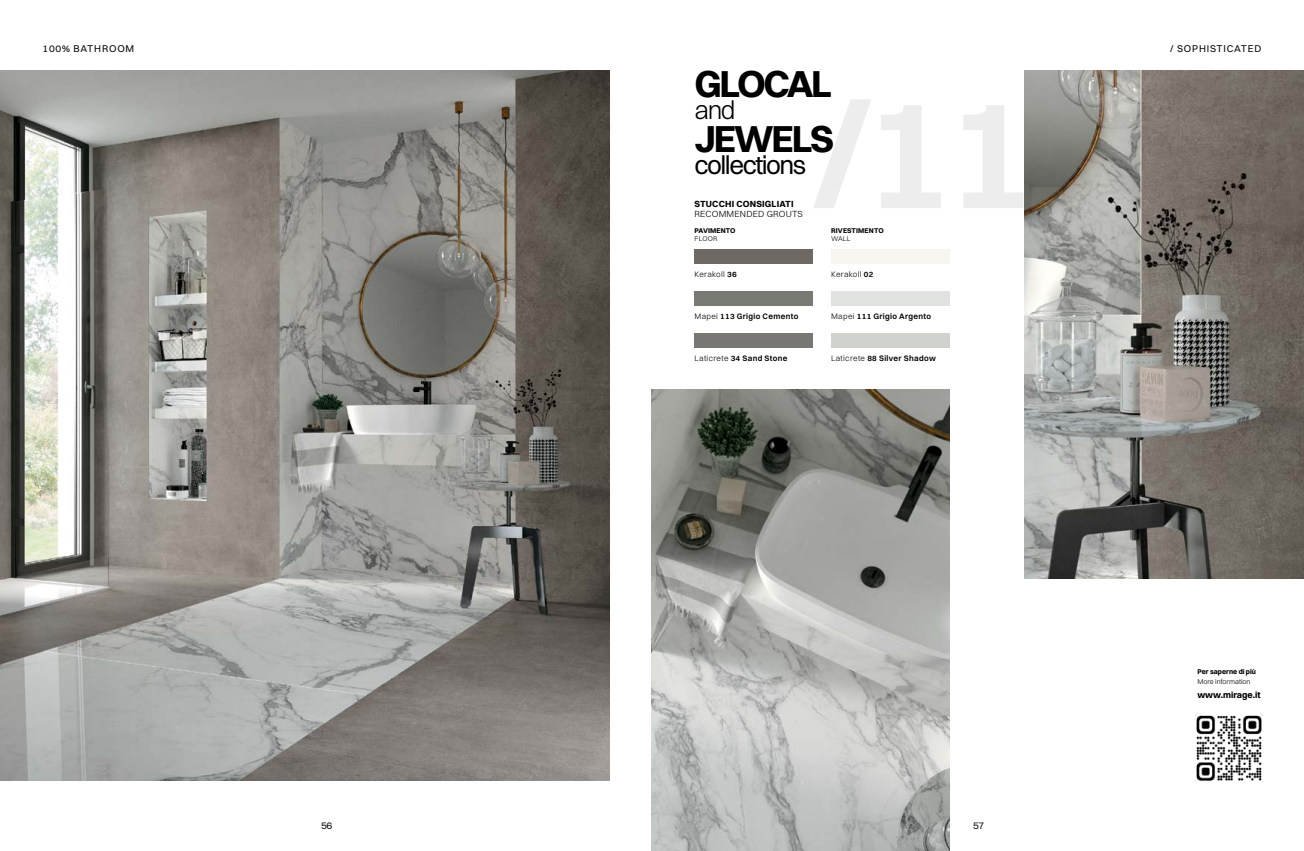
<style>
.page{position:relative;width:1304px;height:851px;background:#fff}
.page>*{position:absolute;margin:0;border:0;box-sizing:border-box;transform-origin:0 0}
.t1{font:700 38px "Switzer";letter-spacing:-.06em;color:#000}
.t2{font:26px "Switzer";letter-spacing:-.06em;color:#000}
.t3{font:300 26px "Switzer";color:#000}
.t4{font:10px "Switzer";letter-spacing:.08em;color:#000}
.t5{font:700 9px "Switzer";letter-spacing:.02em;color:#000}
.t6{font:300 9px "Switzer";letter-spacing:.02em;color:#000}
.t7{font:700 9px "Switzer";color:#000}
.t8{font:600 8px "Switzer";letter-spacing:.04em;color:#000}
.t9{font:300 8px "Switzer";letter-spacing:.04em;color:#000}
.t10{font:300 7px "Switzer";color:#000}
.t11{font:700 7px "Switzer";letter-spacing:.02em;color:#000}
.t12{font:700 7px "Switzer";color:#000}
.s1{font-weight:600}
.s2{font-weight:300}
</style>
<div class="page">
<img style="left:0;top:71px;width:609px;height:709px">
<img style="left:1024px;top:71px;width:280px;height:507px">
<img style="left:652px;top:389px;width:298px;height:461px">
<div style="left:694px;top:249px;width:119px;height:15px;background:#6f6963"></div>
<div style="left:831px;top:249px;width:119px;height:15px;background:#f8f5ee"></div>
<div style="left:694px;top:291px;width:119px;height:14px;background:#777a73"></div>
<div style="left:831px;top:291px;width:119px;height:14px;background:#e0e2e0"></div>
<div style="left:694px;top:333px;width:119px;height:14px;background:#787773"></div>
<div style="left:831px;top:333px;width:119px;height:14px;background:#d0d2ce"></div>
<img style="left:1195px;top:713px;width:69px;height:69px">
<p class="t4" style="left:43px;top:43px;width:93px">100% BATHROOM</p>
<p class="t4" style="left:1170px;top:43px;width:93px">/ SOPHISTICATED</p>
<h1 class="t1" style="left:694px;top:60px;width:139px">GLOCAL</h1>
<h2 class="t3" style="left:694px;top:94px;width:43px">and</h2>
<h1 class="t1" style="left:694px;top:115px;width:141px">JEWELS</h1>
<h2 class="t2" style="left:694px;top:149px;width:113px">collections</h2>
<p class="t5" style="left:694px;top:198px;width:101px">STUCCHI CONSIGLIATI</p>
<p class="t6" style="left:694px;top:209px;width:110px">RECOMMENDED GROUTS</p>
<p class="t11" style="left:694px;top:226px;width:43px">PAVIMENTO</p>
<p class="t10" style="left:694px;top:234px;width:24px">FLOOR</p>
<p class="t11" style="left:831px;top:226px;width:54px">RIVESTIMENTO</p>
<p class="t10" style="left:831px;top:234px;width:21px">WALL</p>
<p class="t9" style="left:694px;top:270px;width:44px">Kerakoll <span class="s1">36</span></p>
<p class="t9" style="left:831px;top:270px;width:44px">Kerakoll <span class="s1">02</span></p>
<p class="t8" style="left:694px;top:311px;width:105px"><span class="s2">Mapei</span> 113 Grigio Cemento</p>
<p class="t8" style="left:831px;top:311px;width:101px"><span class="s2">Mapei</span> 111 Grigio Argento</p>
<p class="t8" style="left:694px;top:353px;width:94px"><span class="s2">Laticrete</span> 34 Sand Stone</p>
<p class="t8" style="left:831px;top:353px;width:106px"><span class="s2">Laticrete</span> 88 Silver Shadow</p>
<p class="t4" style="left:321px;top:819px;width:13px">56</p>
<p class="t4" style="left:973px;top:819px;width:13px">57</p>
<p class="t12" style="left:1197px;top:666px;width:60px">Per saperne di più</p>
<p class="t10" style="left:1197px;top:676px;width:55px">More information</p>
<p class="t7" style="left:1197px;top:689px;width:65px">www.mirage.it</p>
</div>
